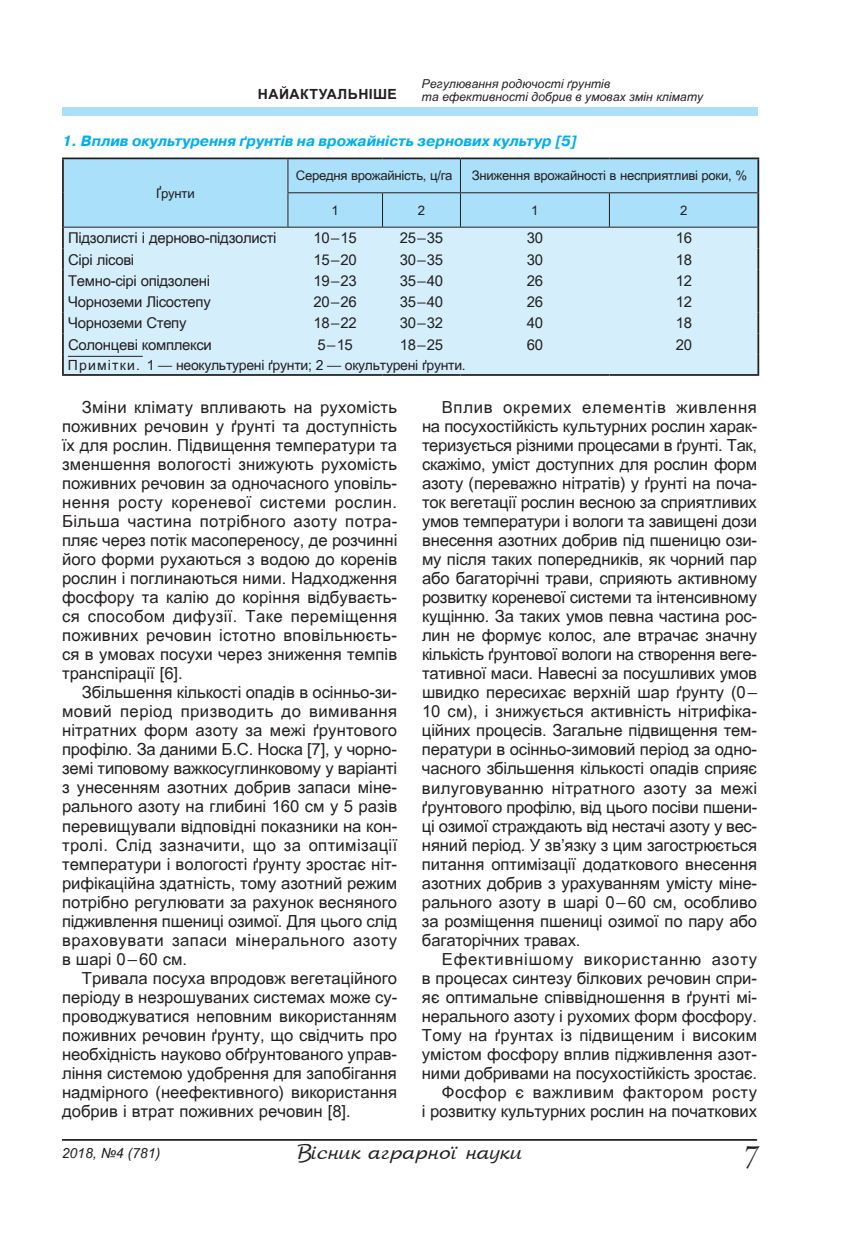
<style>
.page{position:relative;width:844px;height:1241px;background:#fff}
.page>*{position:absolute;margin:0;border:0;box-sizing:border-box;transform-origin:0 0}
.t1{font:italic 31.5px "Lazurski C";color:#231f20}
.t2{font:21px "AS Arbat";color:#231f20}
.t3{font:16.62px/19.1px "Visnyk";color:#231f20;text-align:justify}
.t4{font:14.88px "Visnyk";letter-spacing:-.02em;color:#231f20}
.t5{font:italic 700 14.88px "Pragmatica C";color:#00aeef}
.t6{font:14px "Visnyk";letter-spacing:-.02em;color:#231f20}
.t7{font:700 14px "Arial";letter-spacing:.035em;color:#231f20}
.t8{font:italic 14px "Visnyk";color:#231f20}
.t9{font:13.12px "Visnyk";letter-spacing:-.02em;color:#231f20}
.t10{font:italic 12.25px/13.5px "Visnyk";color:#231f20}
</style>
<div class="page">
<div style="left:62px;top:108px;width:694px;height:8px;background:#aae0f9"></div>
<hr style="left:62px;top:1138px;width:694px;height:2px;background:#231f20">
<div style="left:64px;top:159px;width:693px;height:68px;background:#aae0f9"></div>
<div style="left:64px;top:228px;width:693px;height:146px;background:#d4effb"></div>
<hr style="left:287px;top:159px;width:1px;height:33px;background:#231f20">
<hr style="left:460px;top:159px;width:1px;height:33px;background:#231f20">
<hr style="left:287px;top:192px;width:95px;height:1px;background:#231f20">
<hr style="left:287px;top:193px;width:1px;height:34px;background:#231f20">
<hr style="left:382px;top:192px;width:78px;height:1px;background:#231f20">
<hr style="left:382px;top:193px;width:1px;height:34px;background:#231f20">
<hr style="left:460px;top:192px;width:149px;height:1px;background:#231f20">
<hr style="left:460px;top:193px;width:1px;height:34px;background:#231f20">
<hr style="left:609px;top:192px;width:148px;height:1px;background:#231f20">
<hr style="left:608px;top:193px;width:1px;height:34px;background:#231f20">
<hr style="left:64px;top:227px;width:224px;height:1px;background:#231f20">
<hr style="left:288px;top:227px;width:94px;height:1px;background:#231f20">
<hr style="left:382px;top:227px;width:78px;height:1px;background:#231f20">
<hr style="left:460px;top:227px;width:149px;height:1px;background:#231f20">
<hr style="left:609px;top:227px;width:148px;height:1px;background:#231f20">
<hr style="left:62px;top:157px;width:226px;height:2px;background:#231f20">
<hr style="left:62px;top:159px;width:2px;height:34px;background:#231f20">
<hr style="left:62px;top:193px;width:2px;height:34px;background:#231f20">
<hr style="left:288px;top:157px;width:94px;height:2px;background:#231f20">
<hr style="left:382px;top:157px;width:78px;height:2px;background:#231f20">
<hr style="left:460px;top:157px;width:149px;height:2px;background:#231f20">
<hr style="left:609px;top:157px;width:150px;height:2px;background:#231f20">
<hr style="left:757px;top:159px;width:2px;height:34px;background:#231f20">
<hr style="left:757px;top:193px;width:2px;height:34px;background:#231f20">
<hr style="left:62px;top:227px;width:2px;height:21px;background:#231f20">
<hr style="left:757px;top:227px;width:2px;height:21px;background:#231f20">
<hr style="left:62px;top:248px;width:2px;height:22px;background:#231f20">
<hr style="left:757px;top:248px;width:2px;height:22px;background:#231f20">
<hr style="left:62px;top:270px;width:2px;height:21px;background:#231f20">
<hr style="left:757px;top:270px;width:2px;height:21px;background:#231f20">
<hr style="left:62px;top:291px;width:2px;height:21px;background:#231f20">
<hr style="left:757px;top:291px;width:2px;height:21px;background:#231f20">
<hr style="left:62px;top:312px;width:2px;height:21px;background:#231f20">
<hr style="left:757px;top:312px;width:2px;height:21px;background:#231f20">
<hr style="left:62px;top:333px;width:2px;height:22px;background:#231f20">
<hr style="left:757px;top:333px;width:2px;height:22px;background:#231f20">
<svg style="left:62px;top:355px;width:2px;height:19px"></svg>
<svg style="left:757px;top:355px;width:2px;height:19px"></svg>
<hr style="left:62px;top:374px;width:226px;height:2px;background:#231f20">
<hr style="left:288px;top:374px;width:94px;height:2px;background:#231f20">
<hr style="left:382px;top:374px;width:78px;height:2px;background:#231f20">
<hr style="left:460px;top:374px;width:149px;height:2px;background:#231f20">
<hr style="left:609px;top:374px;width:150px;height:2px;background:#231f20">
<hr style="left:68px;top:356px;width:75px;height:1px;background:#231f20">
<p class="t7" style="left:258px;top:84px;width:140px">Найактуальніше</p>
<p class="t10" style="left:422px;top:77px;width:283px">Регулювання родючості ґрунтів<br>та ефективності добрив в умовах змін клімату</p>
<p class="t5" style="left:62px;top:132px;width:516px">1. Вплив окультурення ґрунтів на врожайність зернових культур [5]</p>
<p class="t9" style="left:156px;top:185px;width:40px">Ґрунти</p>
<p class="t9" style="left:296px;top:168px;width:158px">Середня врожайність, ц/га</p>
<p class="t9" style="left:471px;top:168px;width:277px">Зниження врожайності в несприятливі роки, %</p>
<p class="t9" style="left:331px;top:203px;width:9px">1</p>
<p class="t9" style="left:418px;top:203px;width:9px">2</p>
<p class="t9" style="left:531px;top:203px;width:9px">1</p>
<p class="t9" style="left:680px;top:203px;width:9px">2</p>
<p class="t4" style="left:68px;top:229px;width:210px">Підзолисті і дерново-підзолисті</p>
<p class="t4" style="left:313px;top:229px;width:45px">10–15</p>
<p class="t4" style="left:400px;top:229px;width:45px">25–35</p>
<p class="t4" style="left:526px;top:229px;width:18px">30</p>
<p class="t4" style="left:675px;top:229px;width:18px">16</p>
<p class="t4" style="left:68px;top:251px;width:68px">Сірі лісові</p>
<p class="t4" style="left:313px;top:251px;width:45px">15–20</p>
<p class="t4" style="left:400px;top:251px;width:45px">30–35</p>
<p class="t4" style="left:526px;top:251px;width:18px">30</p>
<p class="t4" style="left:675px;top:251px;width:18px">18</p>
<p class="t4" style="left:68px;top:272px;width:143px">Темно-сірі опідзолені</p>
<p class="t4" style="left:313px;top:272px;width:45px">19–23</p>
<p class="t4" style="left:400px;top:272px;width:45px">35–40</p>
<p class="t4" style="left:526px;top:272px;width:18px">26</p>
<p class="t4" style="left:675px;top:272px;width:18px">12</p>
<p class="t4" style="left:68px;top:293px;width:144px">Чорноземи Лісостепу</p>
<p class="t4" style="left:313px;top:293px;width:45px">20–26</p>
<p class="t4" style="left:400px;top:293px;width:45px">35–40</p>
<p class="t4" style="left:526px;top:293px;width:18px">26</p>
<p class="t4" style="left:675px;top:293px;width:18px">12</p>
<p class="t4" style="left:68px;top:315px;width:120px">Чорноземи Степу</p>
<p class="t4" style="left:313px;top:315px;width:45px">18–22</p>
<p class="t4" style="left:400px;top:315px;width:45px">30–32</p>
<p class="t4" style="left:526px;top:315px;width:18px">40</p>
<p class="t4" style="left:675px;top:315px;width:18px">18</p>
<p class="t4" style="left:68px;top:336px;width:145px">Солонцеві комплекси</p>
<p class="t4" style="left:317px;top:336px;width:37px">5–15</p>
<p class="t4" style="left:400px;top:336px;width:45px">18–25</p>
<p class="t4" style="left:526px;top:336px;width:18px">60</p>
<p class="t4" style="left:675px;top:336px;width:18px">20</p>
<p class="t6" style="left:68px;top:357px;width:399px">Примітки. 1 — неокультурені ґрунти; 2 — окультурені ґрунти.</p>
<p class="t3" style="left:62px;top:397px;width:337px;text-indent:20px">Зміни клімату впливають на рухомість поживних речовин у ґрунті та доступність їх для рослин. Підвищення температури та зменшення вологості знижують рухомість поживних речовин за одночасного уповіль&shy;нення росту кореневої системи рослин.<br>Більша частина потрібного азоту потра&shy;пляє через потік масопереносу, де розчинні його форми рухаються з водою до коренів рослин і поглинаються ними. Надходження фосфору та калію до коріння відбуваєть&shy;ся способом дифузії. Таке переміщення поживних речовин істотно вповільнюєть&shy;ся в умовах посухи через зниження темпів транспірації [6].</p>
<p class="t3" style="left:62px;top:682px;width:337px;text-indent:20px">Збільшення кількості опадів в осінньо-зи&shy;мовий період призводить до вимивання нітратних форм азоту за межі ґрунтового профілю. За даними Б.С. Носка [7], у чорно&shy;земі типовому важкосуглинковому у варіанті з унесенням азотних добрив запаси міне&shy;рального азоту на глибині 160 см у 5 разів перевищували відповідні показники на кон&shy;тролі. Слід зазначити, що за оптимізації температури і вологості ґрунту зростає ніт&shy;рифікаційна здатність, тому азотний режим потрібно регулювати за рахунок весняного підживлення пшениці озимої. Для цього слід враховувати запаси мінерального азоту в шарі 0–60 см.</p>
<p class="t3" style="left:62px;top:968px;width:337px;text-indent:20px">Тривала посуха впродовж вегетаційного періоду в незрошуваних системах може су&shy;проводжуватися неповним використанням поживних речовин ґрунту, що свідчить про необхідність науково обґрунтованого управ&shy;ління системою удобрення для запобігання надмірного (неефективного) використання добрив і втрат поживних речовин [8].</p>
<p class="t3" style="left:422px;top:397px;width:337px;text-indent:20px">Вплив окремих елементів живлення на посухостійкість культурних рослин харак&shy;теризується різними процесами в ґрунті. Так, скажімо, уміст доступних для рослин форм азоту (переважно нітратів) у ґрунті на поча&shy;ток вегетації рослин весною за сприятливих умов температури і вологи та завищені дози внесення азотних добрив під пшеницю ози&shy;му після таких попередників, як чорний пар або багаторічні трави, сприяють активному розвитку кореневої системи та інтенсивному кущінню. За таких умов певна частина рос&shy;лин не формує колос, але втрачає значну кількість ґрунтової вологи на створення веге&shy;тативної маси. Навесні за посушливих умов швидко пересихає верхній шар ґрунту (0– 10 см), і знижується активність нітрифіка&shy;ційних процесів. Загальне підвищення тем&shy;ператури в осінньо-зимовий період за одно&shy;часного збільшення кількості опадів сприяє вилуговуванню нітратного азоту за межі ґрунтового профілю, від цього посіви пшени&shy;ці озимої страждають від нестачі азоту у вес&shy;няний період. У зв’язку з цим загострюється питання оптимізації додаткового внесення азотних добрив з урахуванням умісту міне&shy;рального азоту в шарі 0–60 см, особливо за розміщення пшениці озимої по пару або багаторічних травах.</p>
<p class="t3" style="left:422px;top:949px;width:336px;text-align:right">Ефективнішому використанню азоту<br>в процесах синтезу білкових речовин спри&shy;яє оптимальне співвідношення в ґрунті мі&shy;нерального азоту і рухомих форм фосфору.<br>Тому на ґрунтах із підвищеним і високим умістом фосфору вплив підживлення азот&shy;ними добривами на посухостійкість зростає.<br>Фосфор є важливим фактором росту<br>і розвитку культурних рослин на початкових</p>
<p class="t8" style="left:62px;top:1145px;width:100px">2018, №4 (781)</p>
<p class="t2" style="left:297px;top:1138px;width:226px">Вісник аграрної науки</p>
<h1 class="t1" style="left:740px;top:1136px;width:18px">7</h1>
</div>
